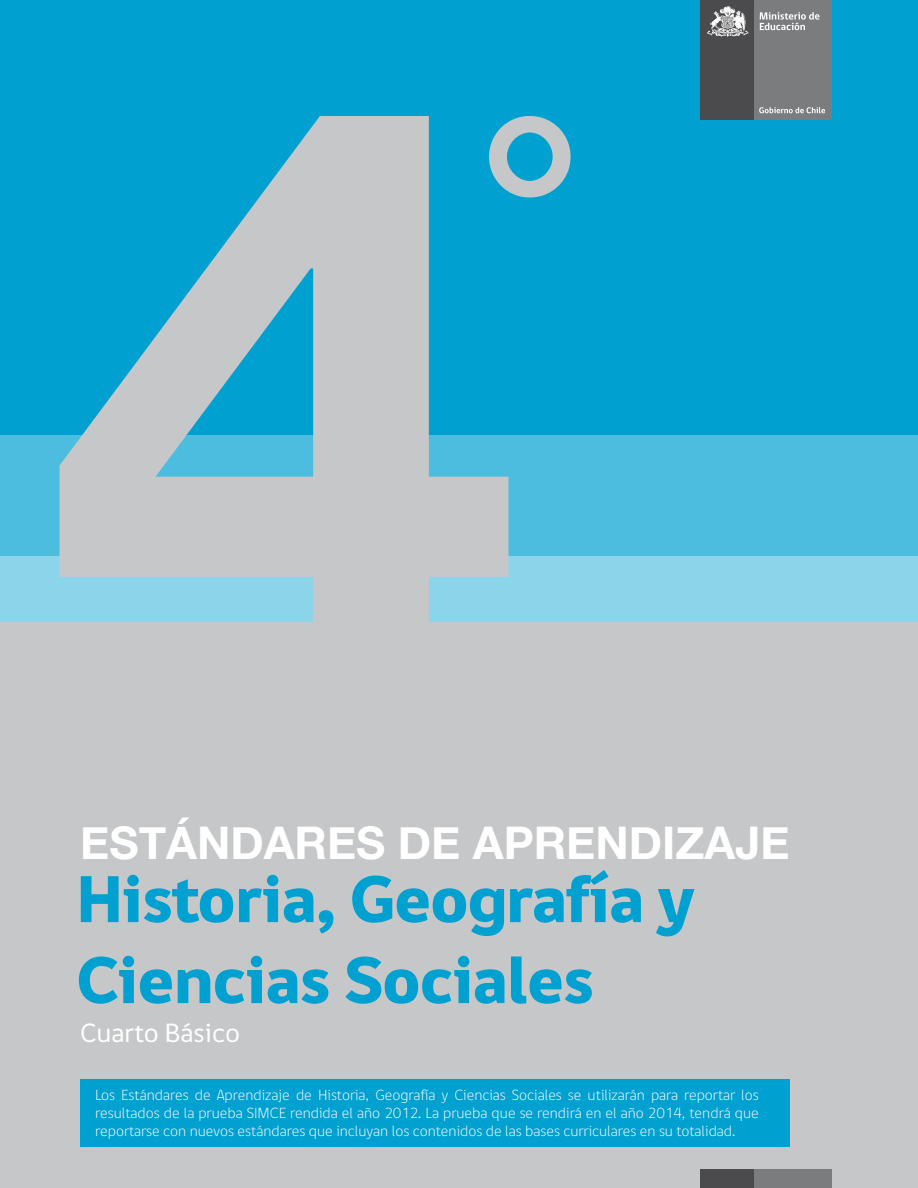
<style>
.page{position:relative;width:918px;height:1188px;background:#fff}
.page>*{position:absolute;margin:0;border:0;box-sizing:border-box;transform-origin:0 0}
.t1{font:800 67.5px/81px "Digna";letter-spacing:-.03em;color:#00a0d1}
.t2{font:700 45px "Helvetica Neue";color:#fff}
.t3{font:27px "Digna";color:#fff}
.t4{font:100 15px/18px "Digna";color:#fff;text-align:justify}
</style>
<div class="page">
<div style="left:0;top:1px;width:918px;height:1187px;background:#c6c7c8"></div>
<div style="left:0;top:555px;width:918px;height:67px;background:#8cd4ea"></div>
<div style="left:0;top:401px;width:918px;height:154px;background:#4dbddf"></div>
<div style="left:0;top:0;width:918px;height:435px;background:#00a0d1"></div>
<svg style="left:508px;top:116px;width:63px;height:81px"></svg>
<svg style="left:60px;top:116px;width:448px;height:506px;fill:#c6c7c8"></svg>
<div style="left:700px;top:0;width:54px;height:119px;background:#4b4b4d"></div>
<div style="left:754px;top:0;width:77px;height:119px;background:#7b7c7e"></div>
<svg style="left:760px;top:12px;width:59px;height:18px"></svg>
<svg style="left:707px;top:6px;width:42px;height:31px"></svg>
<svg style="left:759px;top:107px;width:66px;height:6px"></svg>
<div style="left:700px;top:1169px;width:54px;height:19px;background:#4b4b4d"></div>
<div style="left:754px;top:1169px;width:77px;height:19px;background:#7b7c7e"></div>
<div style="left:80px;top:1080px;width:710px;height:67px;background:#00a0d1"></div>
<h2 class="t2" style="left:80px;top:803px;width:711px">ESTÁNDARES DE APRENDIZAJE</h2>
<h1 class="t1" style="left:76px;top:856px;width:621px">Historia, Geografía y<br>Ciencias Sociales</h1>
<h3 class="t3" style="left:80px;top:1016px;width:161px">Cuarto Básico</h3>
<p class="t4" style="left:95px;top:1086px;width:665px">Los Estándares de Aprendizaje de Historia, Geografía y Ciencias Sociales se utilizarán para reportar los resultados de la prueba SIMCE rendida el año 2012. La prueba que se rendirá en el año 2014, tendrá que reportarse con nuevos estándares que incluyan los contenidos de las bases curriculares en su totalidad.</p>
</div>
